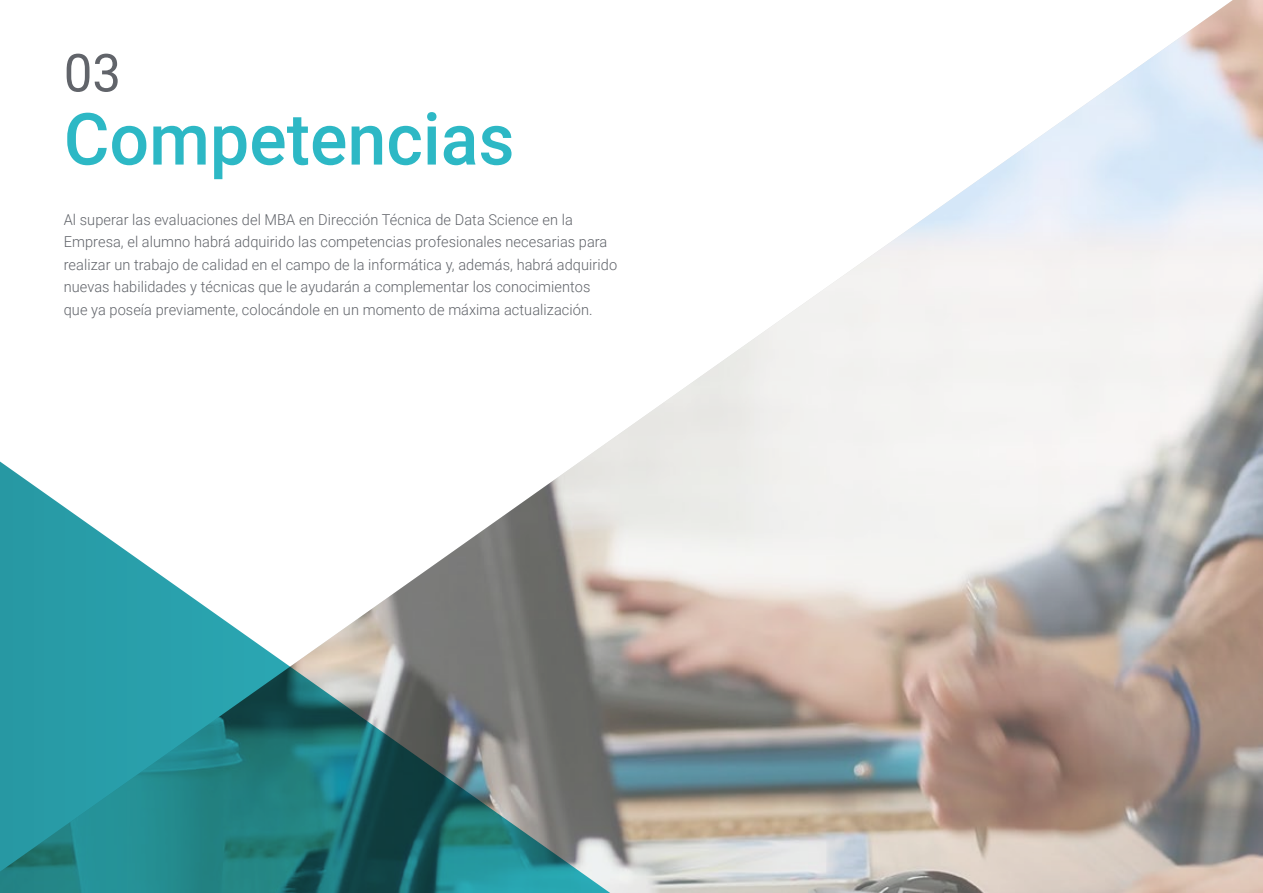
<style>
.page{position:relative;width:1263px;height:893px;background:#fff}
.page>*{position:absolute;margin:0;border:0;box-sizing:border-box;transform-origin:0 0}
.t1{font:500 72px "Roboto";color:#2db8c5}
.t2{font:52.5px "Roboto";color:#61646a}
.t3{font:300 15px/22.5px "Roboto";letter-spacing:.005em;color:#61646a}
</style>
<div class="page">
<img style="left:602px;top:0;width:661px;height:893px">
<svg style="left:0;top:446px;width:640px;height:447px"></svg>
<h2 class="t2" style="left:64px;top:36px;width:59px">03</h2>
<h1 class="t1" style="left:64px;top:89px;width:452px">Competencias</h1>
<p class="t3" style="left:64px;top:208px;width:555px">Al superar las evaluaciones del MBA en Dirección Técnica de Data Science en la Empresa, el alumno habrá adquirido las competencias profesionales necesarias para realizar un trabajo de calidad en el campo de la informática y, además, habrá adquirido nuevas habilidades y técnicas que le ayudarán a complementar los conocimientos que ya poseía previamente, colocándole en un momento de máxima actualización.</p>
</div>
